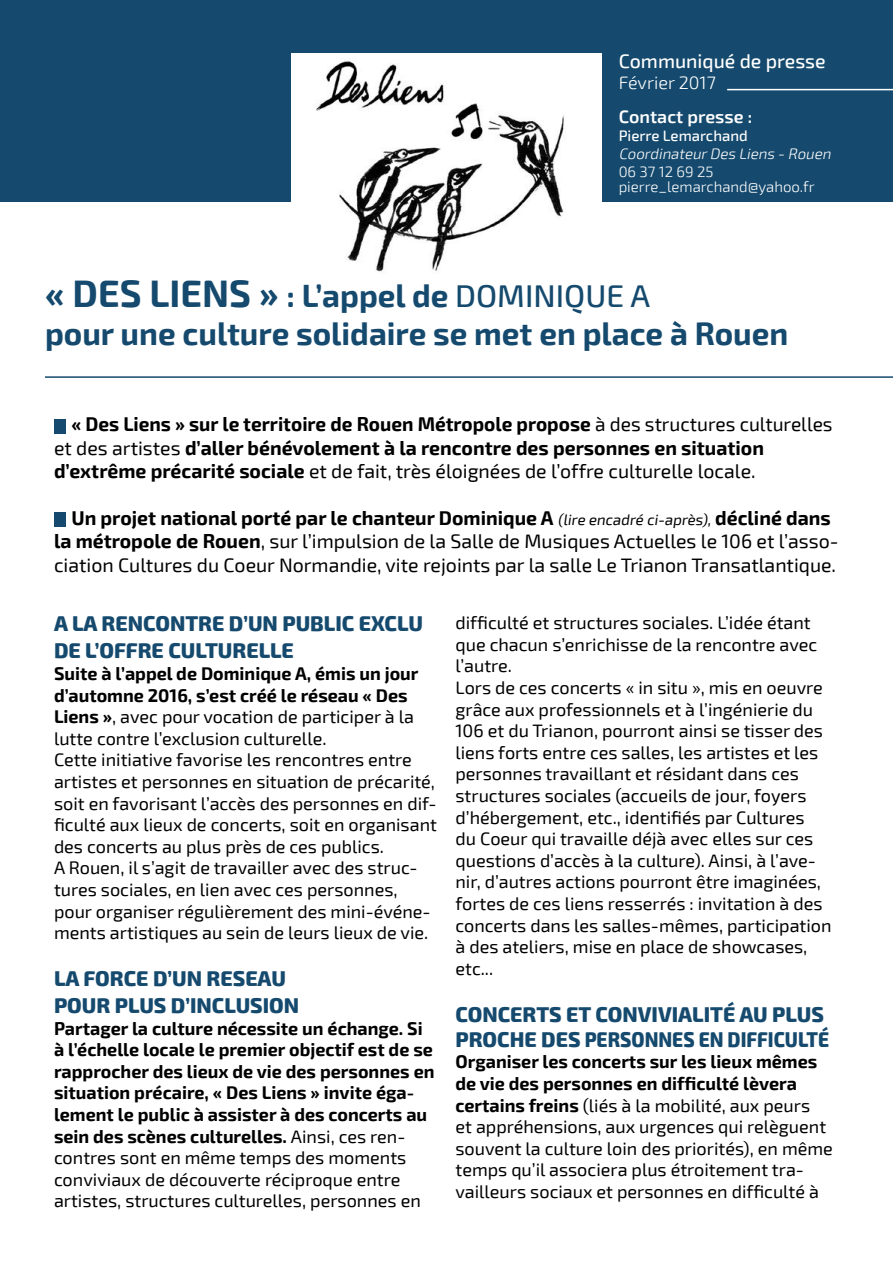
<style>
.page{position:relative;width:893px;height:1263px;background:#fff}
.page>*{position:absolute;margin:0;border:0;box-sizing:border-box;transform-origin:0 0}
.t1{font:700 37.5px "Exo 2";color:#154a6e}
.t2{font:700 31.5px "Exo 2";color:#154a6e}
.t3{font:800 21px/25.2px "Exo 2";color:#154a6e}
.t4{font:19.5px/23.4px "Exo 2";color:#000;text-align:center}
.t5{font:700 19.5px/23.4px "Exo 2";color:#000}
.t6{font:500 19.5px "Exo 2";color:#fff}
.t7{font:18px/21.6px "Exo 2";color:#000}
.t8{font:700 18px/21.6px "Exo 2";color:#000}
.t9{font:600 18px "Exo 2";color:#fff}
.t10{font:300 18px "Exo 2";color:#fff}
.t11{font:300 15px/15px "Exo 2";color:#fff}
.t12{font:italic 300 15px "Exo 2";color:#fff}
.t13{font:500 15px "Exo 2";color:#fff}
.s1{font-size:31.5px}
.s2{font-weight:500;font-size:31.5px}
.s3{font-weight:400}
.s4{font-weight:700}
.s5{font-size:15px}
</style>
<div class="page">
<div style="left:0;top:0;width:893px;height:202px;background:#154a6e"></div>
<img style="left:291px;top:53px;width:311px;height:220px">
<hr style="left:727px;top:89px;width:166px;height:1px;background:#fff">
<hr style="left:45px;top:376px;width:848px;height:2px;background:#154a6e">
<div style="left:54px;top:419px;width:12px;height:15px;background:#154a6e"></div>
<div style="left:54px;top:512px;width:12px;height:15px;background:#154a6e"></div>
<p class="t6" style="left:619px;top:50px;width:209px">Communiqué de presse</p>
<p class="t10" style="left:619px;top:73px;width:99px">Février 2017</p>
<p class="t9" style="left:619px;top:106px;width:135px">Contact presse :</p>
<p class="t13" style="left:619px;top:127px;width:130px">Pierre Lemarchand</p>
<p class="t12" style="left:619px;top:145px;width:217px">CoordinateurDes Liens - Rouen</p>
<p class="t11" style="left:619px;top:165px;width:197px">06 37 12 69 25 pierre_lemarchand@yahoo.fr</p>
<p class="t1" style="left:45px;top:271px;width:607px">« DES LIENS » <span class="s1">: L’appel de</span> <span class="s2">DOMINIQUE A</span></p>
<p class="t2" style="left:45px;top:315px;width:745px">pour une culture solidaire se met en place à Rouen</p>
<p class="t5" style="left:54px;top:413px;width:780px;text-indent:17px">« Des Liens » sur le territoire de Rouen Métropole propose <span class="s3">à des structures culturelles et des artistes</span> d’aller bénévolement à la rencontre des personnes en situation</p>
<p class="t4" style="left:54px;top:460px;width:703px"><span class="s4">d’extrême précarité sociale</span> et de fait, très éloignées de l’offre culturelle locale.</p>
<p class="t4" style="left:54px;top:507px;width:786px"><span class="s4">Un projet national porté par le chanteur Dominique A</span> <span class="s5">(lire encadré ci-après),</span> <span class="s4">décliné dans<br>la métropole de Rouen</span>, sur l’impulsion de la Salle de Musiques Actuelles le 106 et l’asso&shy;ciation Cultures du Coeur Normandie, vite rejoints par la salle Le Trianon Transatlantique.</p>
<p class="t3" style="left:54px;top:612px;width:370px">A LA RENCONTRE D’UN PUBLIC EXCLU</p>
<p class="t3" style="left:54px;top:639px;width:241px">DE L’OFFRE CULTURELLE</p>
<p class="t8" style="left:54px;top:663px;width:366px">Suite à l’appel de Dominique A, émis un jour d’automne 2016, s’est créé le réseau « Des Liens »<span class="s3">, avec pour vocation de participer à la lutte contre l’exclusion culturelle.</span></p>
<p class="t7" style="left:54px;top:749px;width:384px">Cette initiative favorise les rencontres entre artistes et personnes en situation de précarité, soit en favorisant l’accès des personnes en dif&shy;ficulté aux lieux de concerts, soit en organisant des concerts au plus près de ces publics.</p>
<p class="t7" style="left:54px;top:857px;width:378px">A Rouen, il s’agit de travailler avec des struc&shy;tures sociales, en lien avec ces personnes, pour organiser régulièrement des mini-événe&shy;ments artistiques au sein de leurs lieux de vie.</p>
<p class="t3" style="left:54px;top:966px;width:234px">LA FORCE D’UN RESEAU</p>
<p class="t3" style="left:54px;top:993px;width:247px">POUR PLUS D’INCLUSION</p>
<p class="t8" style="left:54px;top:1018px;width:382px">Partager la culture nécessite un échange. Si à l’échelle locale le premier objectif est de se rapprocher des lieux de vie des personnes en situation précaire, « Des Liens » invite éga&shy;lement le public à assister à des concerts au sein des scènes culturelles. <span class="s3">Ainsi, ces ren&shy;contres sont en même temps des moments conviviaux de découverte réciproque entre artistes, structures culturelles, personnes en</span></p>
<p class="t7" style="left:455px;top:612px;width:363px">difficulté et structures sociales. L’idée étant que chacun s’enrichisse de la rencontre avec l’autre.</p>
<p class="t7" style="left:455px;top:677px;width:378px">Lors de ces concerts « in situ », mis en oeuvre grâce aux professionnels et à l’ingénierie du 106 et du Trianon, pourront ainsi se tisser des liens forts entre ces salles, les artistes et les personnes travaillant et résidant dans ces structures sociales (accueils de jour, foyers d’hébergement, etc., identifiés par Cultures<br>du Coeur qui travaille déjà avec elles sur ces questions d’accès à la culture). Ainsi, à l’ave&shy;nir, d’autres actions pourront être imaginées, fortes de ces liens resserrés : invitation à des concerts dans les salles-mêmes, participation à des ateliers, mise en place de showcases, etc...</p>
<p class="t3" style="left:455px;top:1002px;width:375px">CONCERTS ET CONVIVIALITÉ AU PLUS<br>PROCHE DES PERSONNES EN DIFFICULTÉ</p>
<p class="t7" style="left:455px;top:1052px;width:379px"><span class="s4">Organiser les concerts sur les lieux mêmes de vie des personnes en difficulté lèvera certains freins</span> (liés à la mobilité, aux peurs<br>et appréhensions, aux urgences qui relèguent souvent la culture loin des priorités), en même temps qu’il associera plus étroitement tra&shy;vailleurs sociaux et personnes en difficulté à</p>
</div>
